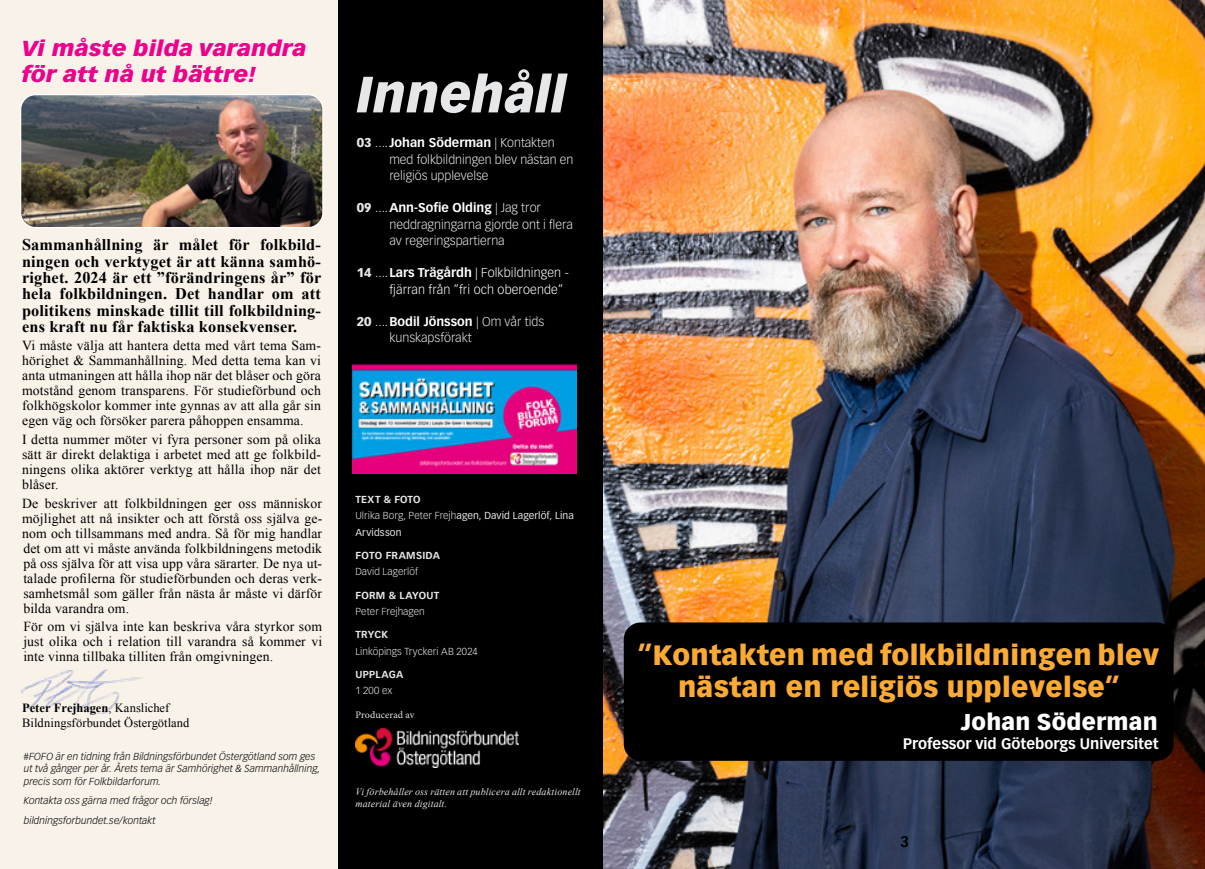
<style>
.page{position:relative;width:1205px;height:869px;background:#fff}
.page>*{position:absolute;margin:0;border:0;box-sizing:border-box;transform-origin:0 0}
.t1{font:italic 900 50px "Vectora LT Pro";color:#e6e7e8}
.t2{font:900 27.5px/32.5px "Vectora LT Pro";letter-spacing:.01em;color:#fbaa34;text-align:center}
.t3{font:900 22.5px "Vectora LT Pro";letter-spacing:.01em;color:#fff}
.t4{font:italic 900 21.25px/25.5px "Vectora LT Pro";color:#ec008c;scale:1.09 1}
.t5{font:700 16.25px/16.2px "Times New Roman";letter-spacing:.01em;color:#000;text-align:justify}
.t6{font:700 15px "Vectora LT Pro";color:#fff}
.t7{font:700 15px "Vectora LT Pro";color:#000101}
.t8{font:13.75px/15px "Times New Roman";letter-spacing:.01em;color:#000;text-align:justify}
.t9{font:300 12.5px/16.2px "Vectora LT Pro";color:#e6e7e8}
.t10{font:300 12.5px "Vectora LT Pro";letter-spacing:.01em;color:#fff}
.t11{font:12.5px/15px "Times New Roman";letter-spacing:.005em;color:#000}
.t12{font:700 12.5px "Vectora LT Pro";color:#fff}
.t13{font:italic 300 10px/12.5px "Vectora LT Pro";letter-spacing:.01em;color:#000101}
.t14{font:italic 10px/12.5px "Times New Roman";letter-spacing:.015em;color:#e6e7e8}
.t15{font:10px/16.2px "Vectora LT Pro";letter-spacing:.01em;color:#e6e7e8}
.t16{font:300 10px "Vectora LT Pro";letter-spacing:.005em;color:#e6e7e8}
.t17{font:700 10px "Vectora LT Pro";letter-spacing:.03em;color:#e6e7e8}
.t18{font:10px "Minion Pro";letter-spacing:.01em;color:#e6e7e8}
.s1{font-weight:700}
.s2{font-weight:900}
.s3{font-weight:700;color:#fff}
.s4{font-weight:900;color:#e6e7e8}
.s5{font-weight:300;color:#e6e7e8}
.s6{color:#e6e7e8}
.s7{font-weight:300}
</style>
<div class="page">
<img style="left:603px;top:0;width:602px;height:868px">
<div style="left:337px;top:0;width:266px;height:868px;background:#000"></div>
<div style="left:0;top:0;width:337px;height:868px;background:#f8f2e9"></div>
<img style="left:22px;top:669px;width:120px;height:44px">
<img style="left:355px;top:728px;width:163px;height:39px">
<img style="left:353px;top:364px;width:224px;height:109px">
<div style="left:625px;top:624px;width:546px;height:134px;background:#000;border-radius:15px"></div>
<div style="left:624px;top:622px;width:549px;height:138px;border:4px solid #000;border-radius:15px"></div>
<img style="left:22px;top:96px;width:301px;height:130px">
<div style="left:20px;top:94px;width:303px;height:134px;border:1px solid #fff;border-radius:15px"></div>
<h3 class="t4" style="left:22px;top:36px;width:263px">Vi måste bilda varandra för att nå ut bättre!</h3>
<p class="t5" style="left:22px;top:236px;width:301px">Sammanhållning är målet för folkbild&shy;ningen och verktyget är att känna samhö&shy;righet. 2024 är ett ”förändringens år” för hela folkbildningen. Det handlar om att politikens minskade tillit till folkbildning&shy;ens kraft nu får faktiska konsekvenser.</p>
<p class="t8" style="left:22px;top:338px;width:300px">Vi måste välja att hantera detta med vårt tema Sam&shy;hörighet &amp; Sammanhållning. Med detta tema kan vi anta utmaningen att hålla ihop när det blåser och göra motstånd genom transparens. För studieförbund och folkhögskolor kommer inte gynnas av att alla går sin egen väg och försöker parera påhoppen ensamma.</p>
<p class="t8" style="left:22px;top:431px;width:300px">I detta nummer möter vi fyra personer som på olika sätt är direkt delaktiga i arbetet med att ge folkbild&shy;ningens olika aktörer verktyg att hålla ihop när det blåser.</p>
<p class="t8" style="left:22px;top:495px;width:302px">De beskriver att folkbildningen ger oss människor möjlighet att nå insikter och att förstå oss själva ge&shy;nom och tillsammans med andra. Så för mig handlar det om att vi måste använda folkbildningens metodik på oss själva för att visa upp våra särarter. De nya ut&shy;talade profilerna för studieförbunden och deras verk&shy;samhetsmål som gäller från nästa år måste vi därför bilda varandra om.</p>
<p class="t8" style="left:23px;top:618px;width:300px">För om vi själva inte kan beskriva våra styrkor som just olika och i relation till varandra så kommer vi inte vinna tillbaka tilliten från omgivningen.</p>
<p class="t11" style="left:22px;top:700px;width:169px"><span class="s1">Peter Frejhagen</span>, Kanslichef<br>Bildningsförbundet Östergötland</p>
<p class="t13" style="left:24px;top:749px;width:298px">#FOFO är en tidning från Bildningsförbundet Östergötland som ges ut två gånger per år. Årets tema är Samhörighet &amp; Sammanhållning, precis som för Folkbildarforum.</p>
<p class="t13" style="left:24px;top:790px;width:190px;line-height:19.6px">Kontakta oss gärna med frågor och förslag! bildningsforbundet.se/kontakt</p>
<h1 class="t1" style="left:357px;top:64px;width:212px">Innehåll</h1>
<p class="t9" style="left:357px;top:135px;width:199px"><span class="s2">03</span> ....<span class="s3">Johan Söderman</span> | Kontakten</p>
<p class="t9" style="left:389px;top:151px;width:185px">med folkbildningen blev nästan en religiös upplevelse</p>
<p class="t9" style="left:389px;top:216px;width:185px">neddragningarna gjorde ont i flera av regeringspartierna</p>
<p class="t10" style="left:389px;top:281px;width:175px">fjärran från ”fri och oberoende”</p>
<p class="t9" style="left:389px;top:330px;width:84px">kunskapsförakt</p>
<p class="t12" style="left:357px;top:200px;width:186px"><span class="s4">09</span> <span class="s5">....</span>Ann-Sofie Olding <span class="s5">| Jag tror</span></p>
<p class="t10" style="left:357px;top:265px;width:214px"><span class="s4">14</span> <span class="s6">....</span><span class="s1">Lars Trägårdh</span> | Folkbildningen -</p>
<p class="t9" style="left:357px;top:313px;width:189px"><span class="s2">20</span> ....<span class="s3">Bodil Jönsson</span> | Om vår tids</p>
<p class="t15" style="left:355px;top:491px;width:220px"><span class="s1">TEXT &amp; FOTO<br></span><span class="s7">Ulrika Borg, Peter Frejh</span>agen, David Lagerlöf, Lina<br>Arvidsson</p>
<p class="t17" style="left:355px;top:549px;width:86px">FOTO FRAMSIDA</p>
<p class="t16" style="left:355px;top:565px;width:64px">David Lagerlöf</p>
<p class="t17" style="left:355px;top:588px;width:86px">FORM &amp; LAYOUT</p>
<p class="t16" style="left:355px;top:605px;width:71px">Peter Frejhagen</p>
<p class="t17" style="left:355px;top:628px;width:34px">TRYCK</p>
<p class="t16" style="left:355px;top:644px;width:124px">Linköpings Tryckeri AB 2024</p>
<p class="t17" style="left:355px;top:668px;width:49px">UPPLAGA</p>
<p class="t16" style="left:355px;top:684px;width:38px">1 200 ex</p>
<p class="t18" style="left:355px;top:708px;width:61px">Producerad av</p>
<p class="t14" style="left:355px;top:784px;width:227px">Vi förbehåller oss rätten att publicera allt redaktionellt material även digitalt.</p>
<h2 class="t2" style="left:638px;top:638px;width:523px">”Kontakten med folkbildningen blev nästan en religiös upplevelse”</h2>
<h3 class="t3" style="left:961px;top:707px;width:198px">Johan Söderman</h3>
<p class="t6" style="left:903px;top:733px;width:257px">Professor vid Göteborgs Universitet</p>
<p class="t7" style="left:900px;top:832px;width:10px">3</p>
</div>
